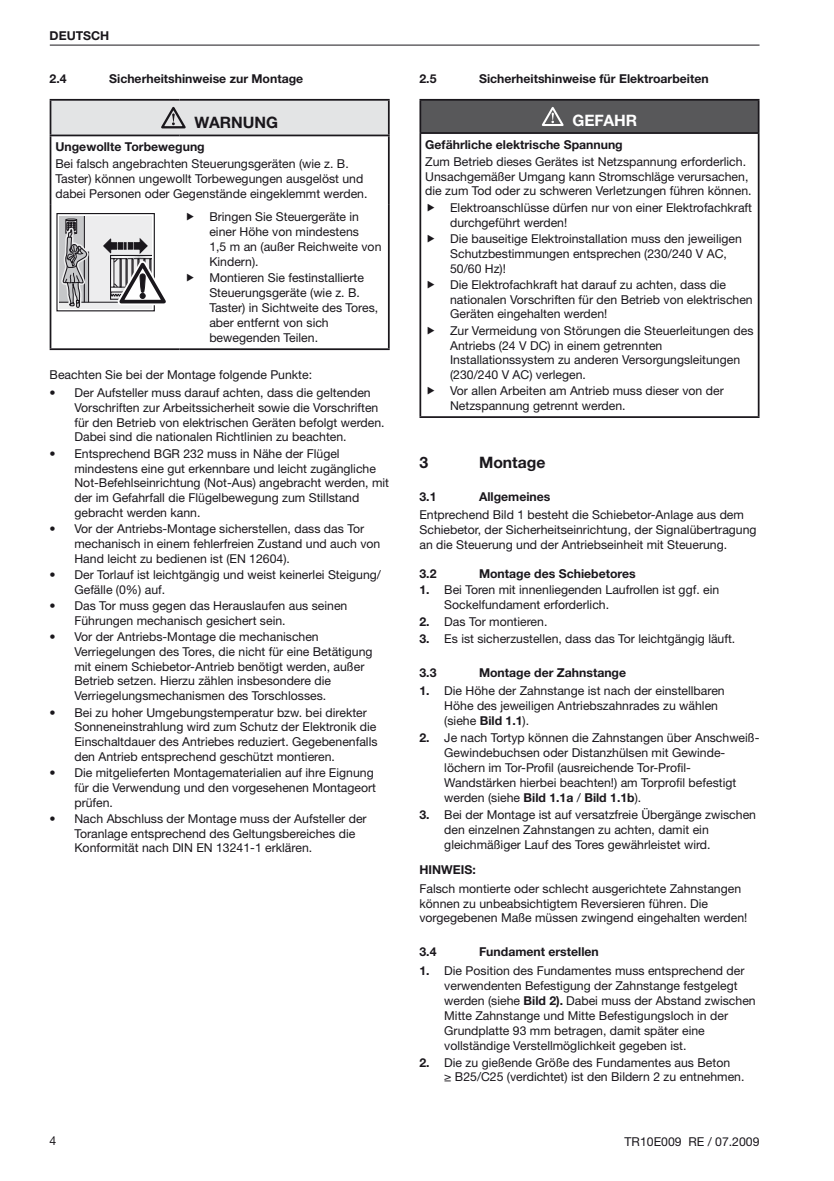
<style>
.page{position:relative;width:834px;height:1181px;background:#fff}
.page>*{position:absolute;margin:0;border:0;box-sizing:border-box;transform-origin:0 0}
.t1{font:700 15.75px "Hoermann Helvetica Neue";color:#1a171c}
.t2{font:700 15.75px "Hoermann Helvetica Neue";color:#fff}
.t3{font:12.25px/14.7px "Hoermann Helvetica Neue Rm";color:#1a171c}
.t4{font:700 12.25px "Hoermann Helvetica Neue";color:#1a171c}
.s1{font-family:"Hoermann Helvetica Neue";font-weight:700}
.s2{font-family:"Hoermann Helvetica Neue Rm";font-weight:400}
</style>
<div class="page">
<div style="left:50px;top:100px;width:339px;height:35px;background:#e3e4e5"></div>
<hr style="left:50px;top:136px;width:1px;height:69px;background:#1a171c">
<hr style="left:388px;top:136px;width:1px;height:69px;background:#1a171c">
<hr style="left:50px;top:99px;width:129px;height:2px;background:#1a171c">
<hr style="left:50px;top:101px;width:1px;height:34px;background:#1a171c">
<hr style="left:179px;top:99px;width:210px;height:2px;background:#1a171c">
<hr style="left:388px;top:101px;width:1px;height:34px;background:#1a171c">
<hr style="left:50px;top:135px;width:129px;height:1px;background:#1a171c">
<hr style="left:179px;top:135px;width:210px;height:1px;background:#1a171c">
<hr style="left:50px;top:205px;width:1px;height:143px;background:#1a171c">
<hr style="left:388px;top:205px;width:1px;height:143px;background:#1a171c">
<hr style="left:50px;top:348px;width:129px;height:2px;background:#1a171c">
<hr style="left:179px;top:348px;width:210px;height:2px;background:#1a171c">
<svg style="left:161px;top:107px;width:25px;height:21px"></svg>
<div style="left:56px;top:213px;width:99px;height:98px;border:1px solid #1a171c"></div>
<svg style="left:59px;top:216px;width:107px;height:96px"></svg>
<div style="left:420px;top:100px;width:338px;height:33px;background:#58585a"></div>
<hr style="left:419px;top:99px;width:340px;height:2px;background:#1a171c">
<hr style="left:419px;top:101px;width:2px;height:31px;background:#1a171c">
<hr style="left:757px;top:101px;width:2px;height:31px;background:#1a171c">
<hr style="left:419px;top:132px;width:340px;height:2px;background:#1a171c">
<hr style="left:419px;top:134px;width:2px;height:282px;background:#1a171c">
<hr style="left:757px;top:134px;width:2px;height:282px;background:#1a171c">
<hr style="left:419px;top:416px;width:340px;height:2px;background:#1a171c">
<svg style="left:542px;top:107px;width:21px;height:19px"></svg>
<hr style="left:50px;top:45px;width:709px;height:1px;background:#1a171c">
<p class="t4" style="left:50px;top:27px;width:61px">DEUTSCH</p>
<p class="t4" style="left:50px;top:70px;width:19px">2.4</p>
<p class="t4" style="left:109px;top:70px;width:195px">Sicherheitshinweise zur Montage</p>
<p class="t1" style="left:194px;top:112px;width:85px">WARNUNG</p>
<p class="t4" style="left:55px;top:138px;width:151px">Ungewollte Torbewegung</p>
<p class="t3" style="left:55px;top:155px;width:313px">Bei falsch angebrachten Steuerungsgeräten (wie z. B.<br>Taster) können ungewollt Torbewegungen ausgelöst und dabei Personen oder Gegenstände eingeklemmt werden.</p>
<p class="t3" style="left:209px;top:208px;width:173px">Bringen Sie Steuergeräte in einer Höhe von mindestens<br>1,5 m an (außer Reichweite von<br>Kindern).</p>
<p class="t3" style="left:209px;top:269px;width:170px">Montieren Sie festinstallierte<br>Steuerungsgeräte (wie z. B.<br>Taster) in Sichtweite des Tores, aber entfernt von sich bewegenden Teilen.</p>
<p class="t3" style="left:50px;top:366px;width:264px">Beachten Sie bei der Montage folgende Punkte:</p>
<p class="t3" style="left:74px;top:385px;width:311px;text-indent:-25px">• Der Aufsteller muss darauf achten, dass die geltenden Vorschriften zur Arbeitssicherheit sowie die Vorschriften für den Betrieb von elektrischen Geräten befolgt werden.<br>Dabei sind die nationalen Richtlinien zu beachten.</p>
<p class="t3" style="left:74px;top:445px;width:316px;text-indent:-25px">• Entsprechend BGR 232 muss in Nähe der Flügel mindestens eine gut erkennbare und leicht zugängliche Not-Befehlseinrichtung (Not-Aus) angebracht werden, mit der im Gefahrfall die Flügelbewegung zum Stillstand gebracht werden kann.</p>
<p class="t3" style="left:74px;top:520px;width:307px;text-indent:-25px">• Vor der Antriebs-Montage sicherstellen, dass das Tor mechanisch in einem fehlerfreien Zustand und auch von<br>Hand leicht zu bedienen ist (EN 12604).</p>
<p class="t3" style="left:74px;top:566px;width:308px;text-indent:-25px">• Der Torlauf ist leichtgängig und weist keinerlei Steigung/<br>Gefälle (0%) auf.</p>
<p class="t3" style="left:74px;top:597px;width:274px;text-indent:-25px">• Das Tor muss gegen das Herauslaufen aus seinen<br>Führungen mechanisch gesichert sein.</p>
<p class="t3" style="left:74px;top:629px;width:299px;text-indent:-25px">• Vor der Antriebs-Montage die mechanischen Verriegelungen des Tores, die nicht für eine Betätigung mit einem Schiebetor-Antrieb benötigt werden, außer Betrieb setzen. Hierzu zählen insbesondere die Verriegelungsmechanismen des Torschlosses.</p>
<p class="t3" style="left:74px;top:704px;width:304px;text-indent:-25px">• Bei zu hoher Umgebungstemperatur bzw. bei direkter Sonneneinstrahlung wird zum Schutz der Elektronik die Einschaltdauer des Antriebes reduziert. Gegebenenfalls den Antrieb entsprechend geschützt montieren.</p>
<p class="t3" style="left:74px;top:764px;width:303px;text-indent:-25px">• Die mitgelieferten Montagematerialien auf ihre Eignung für die Verwendung und den vorgesehenen Montageort prüfen.</p>
<p class="t3" style="left:74px;top:810px;width:294px;text-indent:-25px">• Nach Abschluss der Montage muss der Aufsteller der<br>Toranlage entsprechend des Geltungsbereiches die<br>Konformität nach DIN EN 13241-1 erklären.</p>
<p class="t4" style="left:419px;top:70px;width:19px">2.5</p>
<p class="t4" style="left:479px;top:70px;width:231px">Sicherheitshinweise für Elektroarbeiten</p>
<p class="t2" style="left:572px;top:109px;width:12px">gefahr</p>
<p class="t4" style="left:425px;top:136px;width:199px">Gefährliche elektrische Spannung</p>
<p class="t3" style="left:425px;top:153px;width:328px">Zum Betrieb dieses Gerätes ist Netzspannung erforderlich.<br>Unsachgemäßer Umgang kann Stromschläge verursachen, die zum Tod oder zu schweren Verletzungen führen können.</p>
<p class="t3" style="left:450px;top:199px;width:303px">Elektroanschlüsse dürfen nur von einer Elektrofachkraft durchgeführt werden!</p>
<p class="t3" style="left:450px;top:230px;width:293px">Die bauseitige Elektroinstallation muss den jeweiligen<br>Schutzbestimmungen entsprechen (230/240 V AC,<br>50/60 Hz)!</p>
<p class="t3" style="left:450px;top:276px;width:304px">Die Elektrofachkraft hat darauf zu achten, dass die nationalen Vorschriften für den Betrieb von elektrischen<br>Geräten eingehalten werden!</p>
<p class="t3" style="left:450px;top:322px;width:305px">Zur Vermeidung von Störungen die Steuerleitungen des Antriebs (24 V DC) in einem getrennten Installationssystem zu anderen Versorgungsleitungen (230/240 V AC) verlegen.</p>
<p class="t3" style="left:450px;top:383px;width:275px">Vor allen Arbeiten am Antrieb muss dieser von der<br>Netzspannung getrennt werden.</p>
<p class="t1" style="left:419px;top:451px;width:10px">3</p>
<p class="t1" style="left:479px;top:451px;width:68px">Montage</p>
<p class="t4" style="left:419px;top:487px;width:19px">3.1</p>
<p class="t4" style="left:479px;top:487px;width:73px">Allgemeines</p>
<p class="t3" style="left:419px;top:506px;width:338px">Entprechend Bild 1 besteht die Schiebetor-Anlage aus dem<br>Schiebetor, der Sicherheitseinrichtung, der Signalübertragung an die Steuerung und der Antriebseinheit mit Steuerung.</p>
<p class="t4" style="left:419px;top:564px;width:19px">3.2</p>
<p class="t4" style="left:479px;top:564px;width:158px">Montage des Schiebetores</p>
<p class="t3" style="left:444px;top:582px;width:276px;text-indent:-25px"><span class="s1">1.</span> Bei Toren mit innenliegenden Laufrollen ist ggf. ein<br>Sockelfundament erforderlich.</p>
<p class="t3" style="left:419px;top:613px;width:129px"><span class="s1">2.</span> Das Tor montieren.</p>
<p class="t3" style="left:419px;top:630px;width:317px"><span class="s1">3.</span> Es ist sicherzustellen, dass das Tor leichtgängig läuft.</p>
<p class="t4" style="left:419px;top:664px;width:19px">3.3</p>
<p class="t4" style="left:479px;top:664px;width:149px">Montage der Zahnstange</p>
<p class="t3" style="left:444px;top:682px;width:282px;text-indent:-25px"><span class="s1">1.</span> Die Höhe der Zahnstange ist nach der einstellbaren<br>Höhe des jeweiligen Antriebszahnrades zu wählen (siehe <span class="s1">Bild 1.1</span>).</p>
<p class="t3" style="left:444px;top:729px;width:317px;text-indent:-25px"><span class="s1">2.</span> Je nach Tortyp können die Zahnstangen über Anschweiß-Gewindebuchsen oder Distanzhülsen mit Gewinde&shy;löchern im Tor-Profil (ausreichende Tor-Profil-Wandstärken hierbei beachten!) am Torprofil befestigt</p>
<p class="t4" style="left:444px;top:789px;width:198px"><span class="s2">werden (siehe</span> Bild 1.1a <span class="s2">/</span> Bild 1.1b<span class="s2">).</span></p>
<p class="t3" style="left:444px;top:806px;width:313px;text-indent:-25px"><span class="s1">3.</span> Bei der Montage ist auf versatzfreie Übergänge zwischen den einzelnen Zahnstangen zu achten, damit ein gleichmäßiger Lauf des Tores gewährleistet wird.</p>
<p class="t4" style="left:419px;top:861px;width:18px">Hinweis</p>
<p class="t4" style="left:472px;top:861px;width:5px">:</p>
<p class="t3" style="left:419px;top:880px;width:329px">Falsch montierte oder schlecht ausgerichtete Zahnstangen können zu unbeabsichtigtem Reversieren führen. Die vorgegebenen Maße müssen zwingend eingehalten werden!</p>
<p class="t4" style="left:419px;top:943px;width:19px">3.4</p>
<p class="t4" style="left:479px;top:943px;width:121px">Fundament erstellen</p>
<p class="t3" style="left:444px;top:962px;width:313px;text-indent:-25px"><span class="s1">1.</span> Die Position des Fundamentes muss entsprechend der verwendenten Befestigung der Zahnstange festgelegt werden (siehe <span class="s1">Bild 2).</span> Dabei muss der Abstand zwischen Mitte Zahnstange und Mitte Befestigungsloch in der Grundplatte 93 mm betragen, damit später eine vollständige Verstellmöglichkeit gegeben ist.</p>
<p class="t3" style="left:444px;top:1053px;width:301px;text-indent:-25px"><span class="s1">2.</span> Die zu gießende Größe des Fundamentes aus Beton<br>≥ B25/C25 (verdichtet) ist den Bildern 2 zu entnehmen.</p>
<p class="t3" style="left:50px;top:1132px;width:8px">4</p>
<p class="t3" style="left:624px;top:1133px;width:136px">TR10E009 RE / 07.2009</p>
</div>
